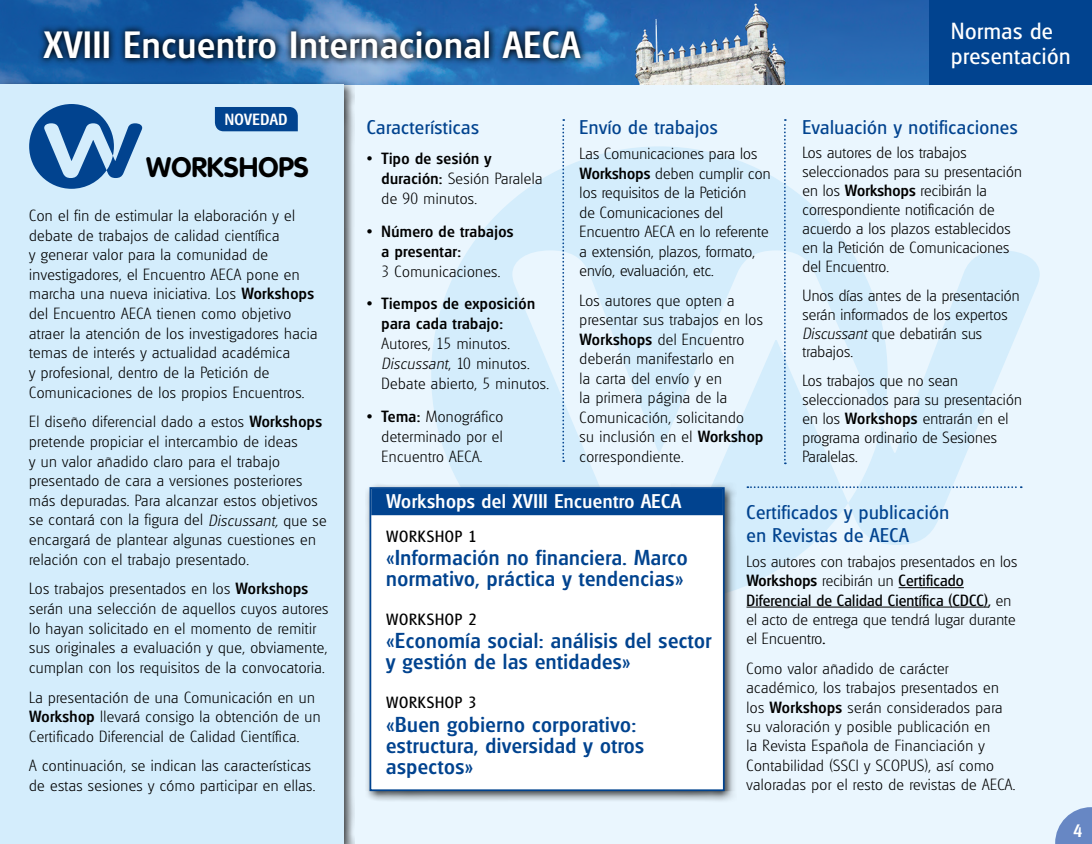
<style>
.page{position:relative;width:1092px;height:844px;background:#fff}
.page>*{position:absolute;margin:0;border:0;box-sizing:border-box;transform-origin:0 0}
.t1{font:500 36.93px "Glasgow";letter-spacing:.025em;color:#fff}
.t2{font:700 27.65px "VAG Rounded";color:#000}
.t3{font:22.57px "Glasgow";letter-spacing:.025em;color:#fff}
.t4{font:500 21px/21px "Glasgow";letter-spacing:.025em;color:#01438f}
.t5{font:19.25px/23.6px "Glasgow";letter-spacing:.025em;color:#01438f}
.t6{font:500 19.25px "Glasgow";letter-spacing:.025em;color:#fff}
.t7{font:500 17.5px "Glasgow";color:#fff}
.t8{font:200 15.75px/19.6px "Glasgow";letter-spacing:.025em;color:#000}
.t9{font:500 15.75px/19.9px "Glasgow";letter-spacing:.025em;color:#000}
.t10{font:15.75px "Glasgow";letter-spacing:.05em;color:#000}
.t11{font:500 15.75px "Glasgow";letter-spacing:.025em;color:#fff}
.s1{font-weight:500}
.s2{font-style:italic}
.s3{font-weight:400}
</style>
<div class="page">
<div style="left:0;top:0;width:1091px;height:843px;background:#eaf6fe"></div>
<svg style="left:1055px;top:807px;width:36px;height:36px"></svg>
<img style="left:443px;top:0;width:486px;height:84px">
<div style="left:929px;top:0;width:162px;height:84px;background:#01438f"></div>
<svg style="left:0;top:0;width:443px;height:84px;background:#2769ae"></svg>
<svg style="left:37px;top:23px;width:550px;height:43px;background:#214d7b"></svg>
<div style="left:0;top:79px;width:355px;height:764px;background:#000;opacity:.75"></div>
<div style="left:0;top:84px;width:344px;height:759px;background:#d4edfc"></div>
<svg style="left:431px;top:146px;width:608px;height:444px"></svg>
<svg style="left:29px;top:104px;width:113px;height:85px"></svg>
<hr style="left:898px;top:587px;width:65px;height:1px;background:#000">
<hr style="left:746px;top:606px;width:242px;height:1px;background:#000">
<svg style="left:747px;top:486px;width:274px;height:2px"></svg>
<svg style="left:562px;top:119px;width:2px;height:343px"></svg>
<svg style="left:784px;top:119px;width:1px;height:345px"></svg>
<div style="left:365px;top:482px;width:371px;height:320px;background:#000;opacity:.75"></div>
<div style="left:370px;top:488px;width:353px;height:302px;background:#fff"></div>
<div style="left:371px;top:489px;width:352px;height:26px;background:#01438f"></div>
<div style="left:369px;top:487px;width:355px;height:303px;border:2px solid #01438f"></div>
<div style="left:215px;top:107px;width:83px;height:24px;background:#01438f"></div>
<h1 class="t1" style="left:43px;top:23px;width:538px">XVIII Encuentro Internacional AECA</h1>
<h3 class="t3" style="left:951px;top:18px;width:103px">Normas de</h3>
<h3 class="t3" style="left:951px;top:43px;width:121px">presentación</h3>
<p class="t11" style="left:225px;top:111px;width:64px">NOVEDAD</p>
<h2 class="t2" style="left:146px;top:151px;width:164px">WORKSHOPS</h2>
<p class="t8" style="left:29px;top:205px;width:290px">Con el fin de estimular la elaboración y el debate de trabajos de calidad científica<br>y generar valor para la comunidad de investigadores, el Encuentro AECA pone en marcha una nueva iniciativa. Los <span class="s1">Workshops </span>del Encuentro AECA tienen como objetivo atraer la atención de los investigadores hacia temas de interés y actualidad académica<br>y profesional, dentro de la Petición de Comunicaciones de los propios Encuentros.</p>
<p class="t8" style="left:29px;top:411px;width:299px">El diseño diferencial dado a estos <span class="s1">Workshops </span>pretende propiciar el intercambio de ideas<br>y un valor añadido claro para el trabajo presentado de cara a versiones posteriores más depuradas. Para alcanzar estos objetivos se contará con la figura del <span class="s2">Discussant,</span> que se encargará de plantear algunas cuestiones en relación con el trabajo presentado.</p>
<p class="t8" style="left:29px;top:578px;width:301px">Los trabajos presentados en los <span class="s1">Workshops </span>serán una selección de aquellos cuyos autores lo hayan solicitado en el momento de remitir sus originales a evaluación y que, obviamente, cumplan con los requisitos de la convocatoria.</p>
<p class="t8" style="left:29px;top:687px;width:293px">La presentación de una Comunicación en un<br><span class="s1">Workshop</span> llevará consigo la obtención de un<br>Certificado Diferencial de Calidad Científica.</p>
<p class="t8" style="left:29px;top:755px;width:288px">A continuación, se indican las características de estas sesiones y cómo participar en ellas.</p>
<p class="t5" style="left:366px;top:116px;width:114px">Características</p>
<p class="t8" style="left:381px;top:149px;width:162px;text-indent:-15px"><span class="s1">• Tipo de sesión y duración:</span> Sesión Paralela de 90 minutos.</p>
<p class="t9" style="left:381px;top:221px;width:133px;text-indent:-15px">• Número de trabajos a presentar:</p>
<p class="t8" style="left:381px;top:261px;width:120px">3 Comunicaciones.</p>
<p class="t9" style="left:381px;top:293px;width:155px;text-indent:-15px">• Tiempos de exposición para cada trabajo:</p>
<p class="t8" style="left:381px;top:334px;width:169px">Autores, 15 minutos.<br><span class="s2">Discussant</span>, 10 m i n u to s.<br>Debate abierto, 5 minutos.</p>
<p class="t8" style="left:381px;top:406px;width:123px;text-align:justify;text-indent:-15px"><span class="s1">• Tema:</span> Monográfico determinado por el Encuentro AECA.</p>
<p class="t5" style="left:579px;top:116px;width:140px">Envío de trabajos</p>
<p class="t8" style="left:579px;top:143px;width:192px">Las Comunicaciones para los<br><span class="s1">Workshops</span> deben cumplir con los requisitos de la Petición<br>de Comunicaciones del<br>Encuentro AECA en lo referente a extensión, plazos, formato, envío, evaluación, etc.</p>
<p class="t8" style="left:579px;top:290px;width:185px">Los autores que opten a presentar sus trabajos en los<br><span class="s1">Workshops</span> del Encuentro deberán manifestarlo en<br>la carta del envío y en<br>la primera página de la<br>Comunicación, solicitando<br>su inclusión en el <span class="s1">Workshop </span>correspondiente.</p>
<p class="t5" style="left:802px;top:116px;width:217px">Evaluación y notificaciones</p>
<p class="t8" style="left:802px;top:143px;width:221px;line-height:18.9px">Los autores de los trabajos seleccionados para su presentación en los <span class="s1">Workshops</span> recibirán la correspondiente notificación de acuerdo a los plazos establecidos en la Petición de Comunicaciones del Encuentro.</p>
<p class="t8" style="left:802px;top:285px;width:218px;line-height:18.9px">Unos días antes de la presentación serán informados de los expertos<br><span class="s2">Discussant</span> que debatirán sus trabajos.</p>
<p class="t8" style="left:802px;top:371px;width:221px;line-height:18.9px">Los trabajos que no sean seleccionados para su presentación en los <span class="s1">Workshops</span> entrarán en el programa ordinario de Sesiones<br>Paralelas.</p>
<p class="t6" style="left:386px;top:489px;width:296px">Workshops del XVIII Encuentro AECA</p>
<p class="t10" style="left:386px;top:526px;width:92px">WORKSHOP 1</p>
<h3 class="t4" style="left:386px;top:546px;width:303px">«Información no financiera. Marco normativo, práctica y tendencias»</h3>
<p class="t10" style="left:386px;top:610px;width:92px">WORKSHOP 2</p>
<h3 class="t4" style="left:386px;top:630px;width:327px">«Economía social: análisis del sector y gestión de las entidades»</h3>
<p class="t10" style="left:386px;top:693px;width:92px">WORKSHOP 3</p>
<h3 class="t4" style="left:386px;top:713px;width:259px">«Buen gobierno corporativo: estructura, diversidad y otros aspectos»</h3>
<p class="t5" style="left:746px;top:499px;width:204px">Certificados y publicación en Revistas de AECA</p>
<p class="t8" style="left:746px;top:551px;width:272px">Los autores con trabajos presentados en los <span class="s1">Workshops</span> recibirán un <span class="s3">Certificado Diferencial de Calidad Científica (CDCC),</span> en el acto de entrega que tendrá lugar durante el Encuentro<span class="s3">.</span></p>
<p class="t8" style="left:746px;top:658px;width:270px">Como valor añadido de carácter académico, los trabajos presentados en los <span class="s1">Workshops</span> serán considerados para su valoración y posible publicación en<br>la Revista Española de Financiación y Contabilidad (SSCI y SCOPUS), así como valoradas por el resto de revistas de AECA.</p>
<p class="t7" style="left:1073px;top:819px;width:11px">4</p>
</div>
